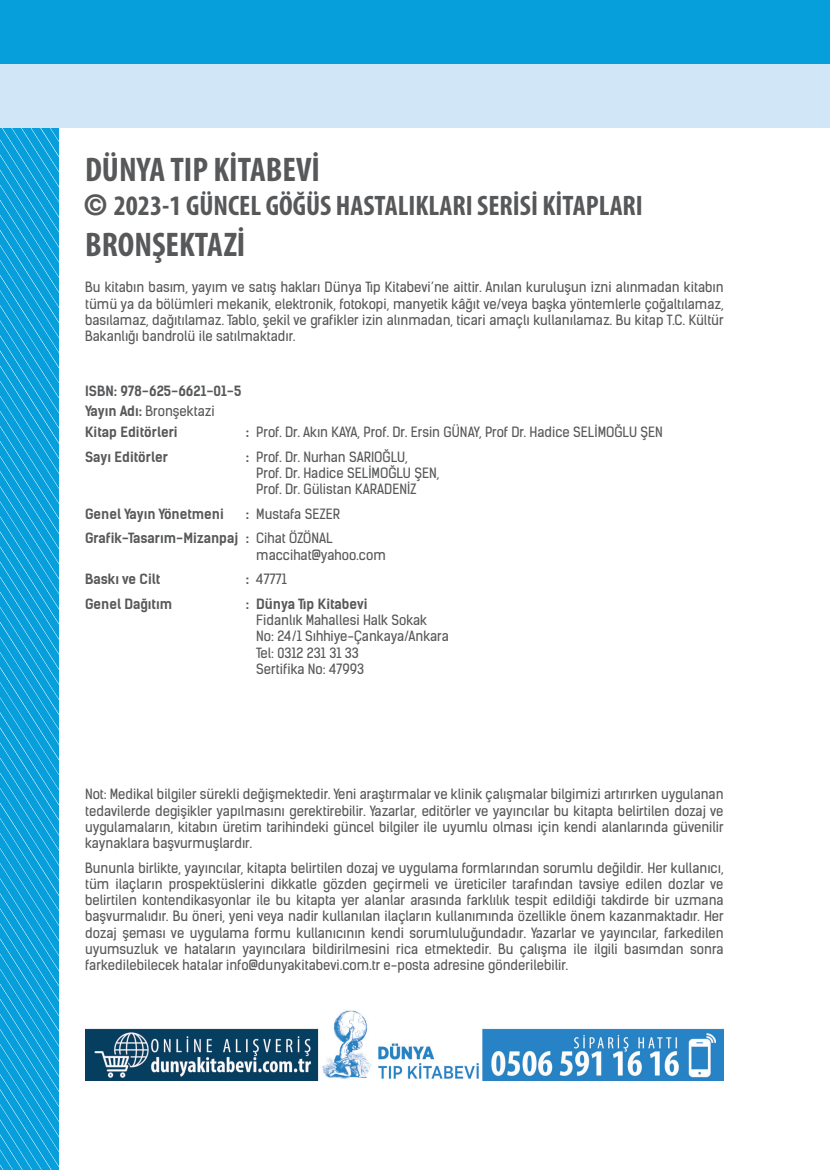
<style>
.page{position:relative;width:830px;height:1170px;background:#fff}
.page>*{position:absolute;margin:0;border:0;box-sizing:border-box;transform-origin:0 0}
.t1{font:700 condensed 34.35px "Myriad Pro";color:#57585a}
.t2{font:700 condensed 28.35px "Myriad Pro";color:#57585a}
.t3{font:13.5px/16.2px "Kelson Sans";color:#57585a;text-align:justify}
.t4{font:700 13.5px/20.4px "Kelson Sans";color:#57585a}
.s1{font-family:"Helvetica";font-weight:500;font-stretch:normal}
.s2{font-weight:400}
.s3{font-weight:700}
</style>
<div class="page">
<svg style="left:0;top:128px;width:59px;height:1041px;background:#16a4dd"></svg>
<div style="left:0;top:0;width:829px;height:64px;background:#069edb"></div>
<div style="left:0;top:64px;width:829px;height:64px;background:#d1e6f6"></div>
<img style="left:85px;top:1010px;width:638px;height:70px">
<h1 class="t1" style="left:85px;top:148px;width:236px">DÜNYA TIP KİTABEVİ</h1>
<h2 class="t2" style="left:85px;top:188px;width:559px"><span class="s1">©</span> 2023-1 GÜNCEL GÖĞÜS HASTALIKLARI SERİSİ KİTAPLARI</h2>
<h1 class="t1" style="left:85px;top:223px;width:162px">BRONŞEKTAZİ</h1>
<p class="t3" style="left:85px;top:279px;width:640px">Bu kitabın basım, yayım ve satış hakları Dünya Tıp Kitabevi’ne aittir. Anılan kuruluşun izni alınmadan kitabın tümü ya da bölümleri mekanik, elektronik, fotokopi, manyetik kâğıt ve/veya başka yöntemlerle çoğaltılamaz, basılamaz, dağıtılamaz. Tablo, şekil ve grafikler izin alınmadan, ticari amaçlı kullanılamaz. Bu kitap T.C. Kültür Bakanlığı bandrolü ile satılmaktadır.</p>
<p class="t4" style="left:85px;top:380px;width:158px">ISBN: 978-625-6621-01-5<br>Yayın Adı: <span class="s2">Bronşektazi<br></span>Kitap Editörleri</p>
<p class="t3" style="left:246px;top:423px;width:418px"><span class="s3">:</span> Prof. Dr. Akın KAYA, Prof. Dr. Ersin GÜNAY, Prof Dr. Hadice SELİMOĞLU ŞEN</p>
<p class="t4" style="left:85px;top:446px;width:84px">Sayı Editörler</p>
<p class="t3" style="left:256px;top:448px;width:184px;text-align:left;text-indent:-11px"><span class="s3">:</span> Prof. Dr. Nurhan SARIOĞLU,<br>Prof. Dr. Hadice SELİMOĞLU ŞEN,<br>Prof. Dr. Gülistan KARADENİZ</p>
<p class="t4" style="left:85px;top:503px;width:140px">Genel Yayın Yönetmeni</p>
<p class="t4" style="left:85px;top:501px;width:256px;line-height:24.8px;text-indent:161px">: <span class="s2">Mustafa SEZER<br></span>Grafik-Tasarım-Mizanpaj : <span class="s2">Cihat ÖZÖNAL</span></p>
<p class="t3" style="left:256px;top:546px;width:131px">maccihat@yahoo.com</p>
<p class="t4" style="left:85px;top:569px;width:77px">Baskı ve Cilt</p>
<p class="t3" style="left:246px;top:571px;width:43px"><span class="s3">:</span> 47771</p>
<p class="t4" style="left:85px;top:594px;width:89px">Genel Dağıtım</p>
<p class="t4" style="left:246px;top:594px;width:123px">: Dünya Tıp Kitabevi</p>
<p class="t3" style="left:256px;top:612px;width:194px;text-align:left">Fidanlık Mahallesi Halk Sokak<br>No: 24/1 Sıhhiye-Çankaya/Ankara<br>Tel: 0312 231 31 33<br>Sertifika No: 47993</p>
<p class="t3" style="left:85px;top:786px;width:640px">Not: Medikal bilgiler sürekli değişmektedir. Yeni araştırmalar ve klinik çalışmalar bilgimizi artırırken uygulanan tedavilerde degişikler yapılmasını gerektirebilir. Yazarlar, editörler ve yayıncılar bu kitapta belirtilen dozaj ve uygulamaların, kitabın üretim tarihindeki güncel bilgiler ile uyumlu olması için kendi alanlarında güvenilir kaynaklara başvurmuşlardır.</p>
<p class="t3" style="left:85px;top:859px;width:640px">Bununla birlikte, yayıncılar, kitapta belirtilen dozaj ve uygulama formlarından sorumlu değildir. Her kullanıcı, tüm ilaçların prospektüslerini dikkatle gözden geçirmeli ve üreticiler tarafından tavsiye edilen dozlar ve belirtilen kontendikasyonlar ile bu kitapta yer alanlar arasında farklılık tespit edildiği takdirde bir uzmana başvurmalıdır. Bu öneri, yeni veya nadir kullanılan ilaçların kullanımında özellikle önem kazanmaktadır. Her dozaj şeması ve uygulama formu kullanıcının kendi sorumluluğundadır. Yazarlar ve yayıncılar, farkedilen uyumsuzluk ve hataların yayıncılara bildirilmesini rica etmektedir. Bu çalışma ile ilgili basımdan sonra farkedilebilecek hatalar info@dunyakitabevi.com.tr e-posta adresine gönderilebilir.</p>
</div>
